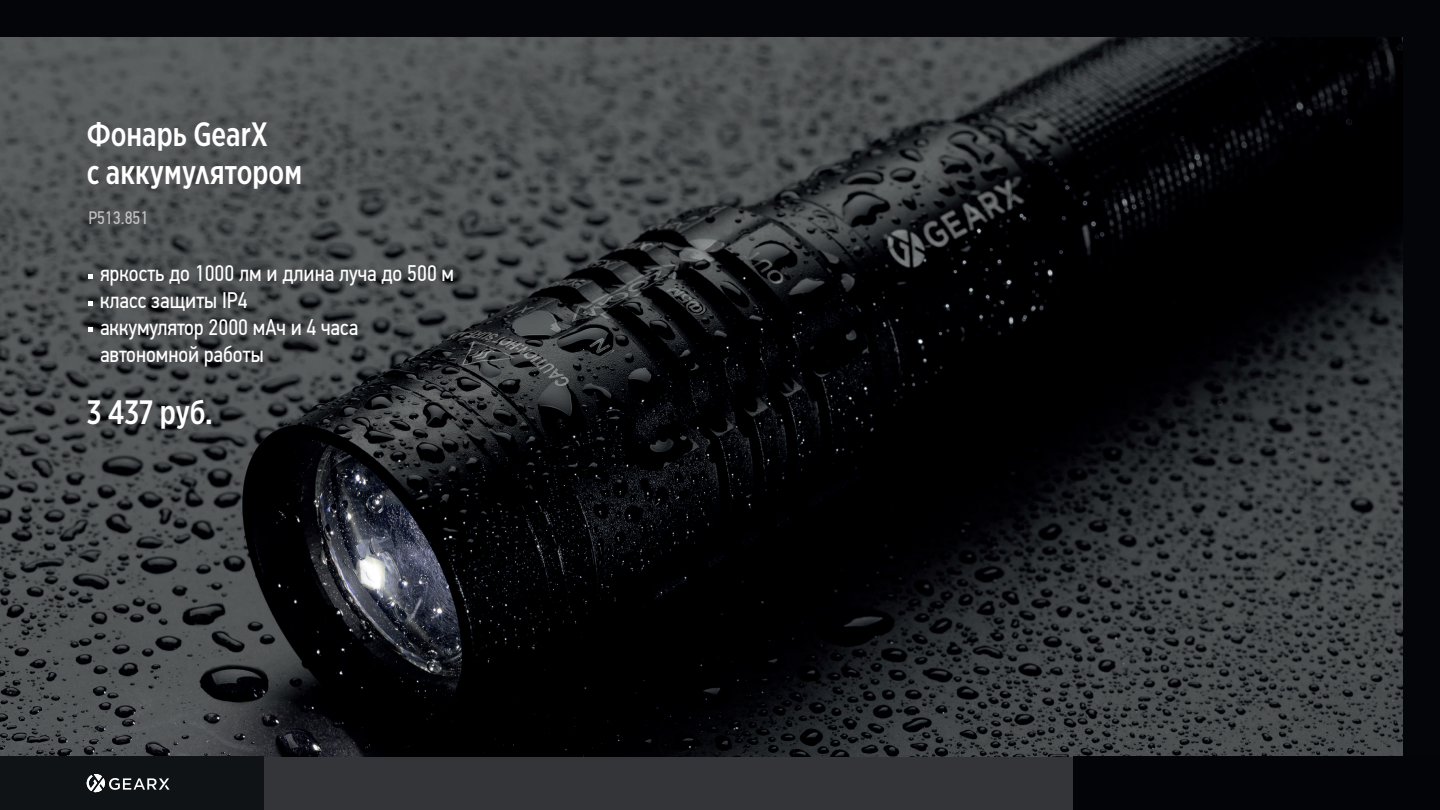
<style>
.page{position:relative;width:1440px;height:810px;background:#fff}
.page>*{position:absolute;margin:0;border:0;box-sizing:border-box;transform-origin:0 0}
.t1{font:500 33.75px/37.5px "Gotham X Narrow";color:#fff}
.t2{font:22.5px/27px "PF Din Text Cond Pro";color:#fff}
.t3{font:18px "PF Din Text Cond Pro";color:#c4c5c4}
</style>
<div class="page">
<div style="left:264px;top:298px;width:810px;height:512px;background:#333539"></div>
<div style="left:0;top:0;width:1440px;height:756px;background:#040508"></div>
<img style="left:0;top:37px;width:1403px;height:719px">
<div style="left:1074px;top:756px;width:366px;height:54px;background:#020407"></div>
<svg style="left:88px;top:274px;width:5px;height:4px"></svg>
<svg style="left:88px;top:301px;width:5px;height:4px"></svg>
<svg style="left:88px;top:327px;width:5px;height:4px"></svg>
<div style="left:0;top:756px;width:264px;height:54px;background:#101315"></div>
<svg style="left:87px;top:774px;width:83px;height:19px"></svg>
<h1 class="t1" style="left:87px;top:115px;width:217px">Фонарь GearX<br>с аккумулятором</h1>
<p class="t3" style="left:88px;top:207px;width:62px">P513.851</p>
<p class="t2" style="left:100px;top:260px;width:356px">яркость до 1000 лм и длина луча до 500 м класс защиты IP4<br>аккумулятор 2000 мАч и 4 часа автономной работы</p>
<h1 class="t1" style="left:87px;top:393px;width:128px">3 437 руб.</h1>
</div>
